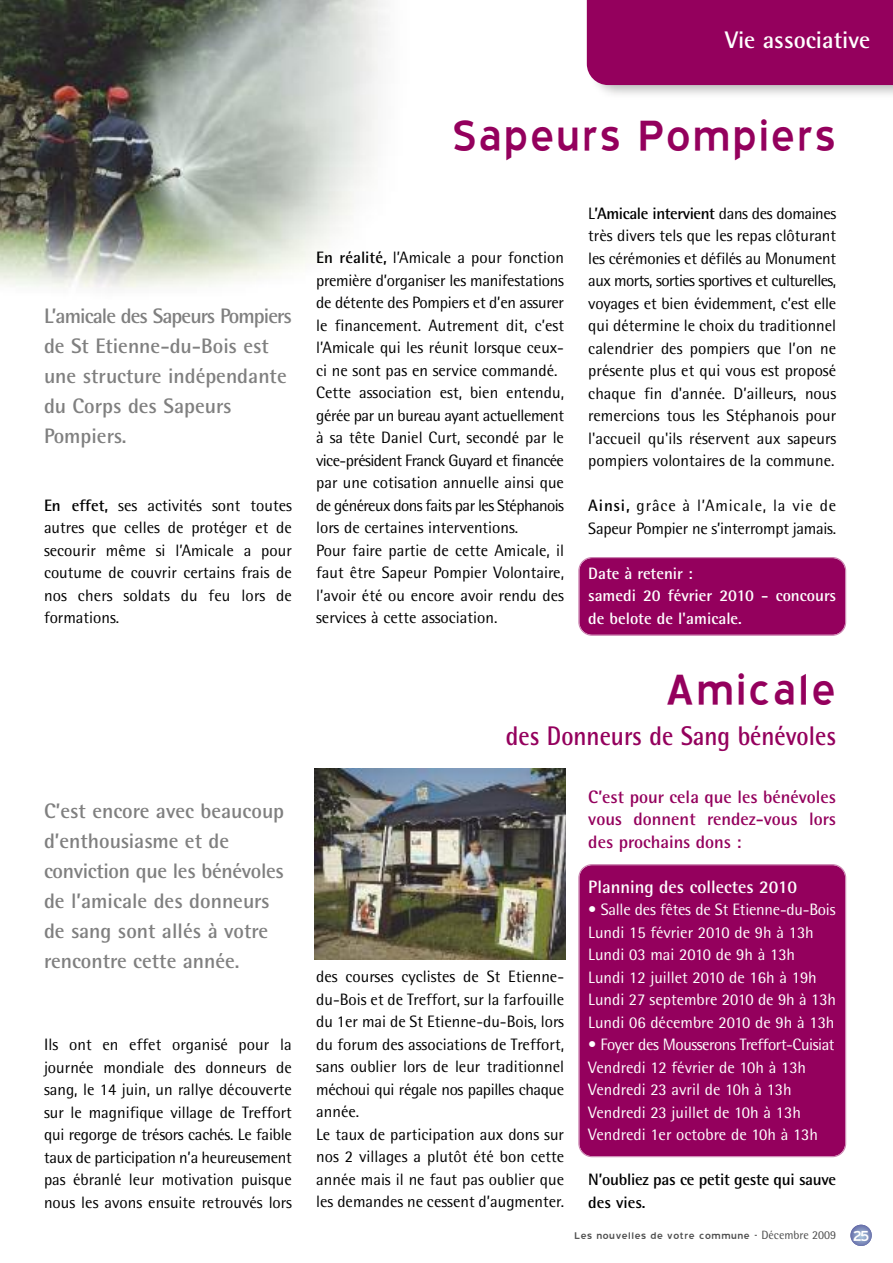
<style>
.page{position:relative;width:893px;height:1263px;background:#fff}
.page>*{position:absolute;margin:0;border:0;box-sizing:border-box;transform-origin:0 0}
.t1{font:54px "Blue Highway";color:#94005d;scale:.9 1}
.t2{font:700 27px "Rotis Semi Sans";color:#94005d;scale:.9 1}
.t3{font:700 24px "Rotis Semi Sans";color:#fff}
.t4{font:700 21px/30px "Rotis Semi Sans";color:#808080}
.t5{font:700 18px/22.5px "Rotis Semi Sans";color:#94005d;text-align:justify}
.t6{font:700 18px "Rotis Semi Sans";color:#fff}
.t7{font:18px "Blue Highway";color:#fff}
.t8{font:16.5px/22.5px "Rotis Semi Sans";color:#000;text-align:justify}
.t9{font:16.5px/22.5px "Rotis Semi Sans";color:#fff}
.t10{font:700 16.5px/22.5px "Rotis Semi Sans";color:#fff}
.t11{font:700 16.5px/22.5px "Rotis Semi Sans";letter-spacing:-.015em;color:#000}
.t12{font:12px "Blue Highway";color:#4d4d4d}
.s1{font-weight:700}
.s2{font-family:"Rotis Semi Sans"}
</style>
<div class="page">
<img style="left:0;top:0;width:385px;height:289px">
<div style="left:578px;top:557px;width:268px;height:79px;background:#94005d"></div>
<div style="left:578px;top:864px;width:268px;height:293px;background:#94005d"></div>
<div style="left:587px;top:0;width:306px;height:85px;background:#94005d"></div>
<svg style="left:850px;top:1225px;width:22px;height:21px"></svg>
<img style="left:315px;top:768px;width:251px;height:191px">
<h3 class="t3" style="left:725px;top:32px;width:147px">Vie associative</h3>
<p class="t4" style="left:44px;top:303px;width:249px">L’amicale des Sapeurs Pompiers de St Etienne-du-Bois est une structure indépendante du Corps des Sapeurs<br>Pompiers.</p>
<p class="t8" style="left:44px;top:495px;width:249px"><span class="s1">En effet,</span> ses activités sont toutes autres que celles de protéger et de secourir même si l’Amicale a pour coutume de couvrir certains frais de nos chers soldats du feu lors de formations.</p>
<p class="t4" style="left:44px;top:798px;width:242px">C’est encore avec beaucoup d’enthousiasme et de conviction que les bénévoles de l’amicale des donneurs de sang sont allés à votre rencontre cette année.</p>
<p class="t8" style="left:44px;top:1035px;width:249px">Ils ont en effet organisé pour la journée mondiale des donneurs de sang, le 14 juin, un rallye découverte sur le magnifique village de Treffort qui regorge de trésors cachés. Le faible taux de participation n’a heureusement pas ébranlé leur motivation puisque nous les avons ensuite retrouvés lors</p>
<h1 class="t1" style="left:450px;top:101px;width:430px">Sapeurs Pompiers</h1>
<p class="t8" style="left:316px;top:248px;width:249px;text-align:left"><span class="s1">En réalité,</span> l’Amicale a pour fonction première d’organiser les manifestations de détente des Pompiers et d’en assurer le financement. Autrement dit, c’est l’Amicale qui les réunit lorsque ceux&shy;ci ne sont pas en service commandé.<br>Cette association est, bien entendu, gérée par un bureau ayant actuellement à sa tête Daniel Curt, secondé par le vice-président Franck Guyard et financée par une cotisation annuelle ainsi que de généreux dons faits par les Stéphanois lors de certaines interventions.<br>Pour faire partie de cette Amicale, il faut être Sapeur Pompier Volontaire, l’avoir été ou encore avoir rendu des services à cette association.</p>
<p class="t8" style="left:588px;top:204px;width:249px">L<span class="s1">’Amicale intervient</span> dans des domaines très divers tels que les repas clôturant les cérémonies et défilés au Monument aux morts, sorties sportives et culturelles, voyages et bien évidemment, c’est elle qui détermine le choix du traditionnel calendrier des pompiers que l’on ne présente plus et qui vous est proposé chaque fin d'année. D’ailleurs, nous remercions tous les Stéphanois pour l'accueil qu'ils réservent aux sapeurs pompiers volontaires de la commune.</p>
<p class="t8" style="left:588px;top:496px;width:249px"><span class="s1">Ainsi,</span> grâce à l’Amicale, la vie de<br>Sapeur Pompier ne s’interrompt jamais.</p>
<p class="t10" style="left:588px;top:564px;width:249px">Date à retenir :<br>samedi 20 février 2010 - concours de belote de l'amicale.</p>
<h1 class="t1" style="left:664px;top:655px;width:193px">Amicale</h1>
<h2 class="t2" style="left:506px;top:727px;width:369px">des Donneurs de Sang bénévoles</h2>
<p class="t8" style="left:316px;top:967px;width:249px;text-align:left">des courses cyclistes de St Etienne&shy;du-Bois et de Treffort, sur la farfouille du 1er mai de St Etienne-du-Bois, lors du forum des associations de Treffort, sans oublier lors de leur traditionnel méchoui qui régale nos papilles chaque année.<br>Le taux de participation aux dons sur nos 2 villages a plutôt été bon cette année mais il ne faut pas oublier que les demandes ne cessent d’augmenter.</p>
<p class="t5" style="left:588px;top:787px;width:249px">C’est pour cela que les bénévoles vous donnent rendez-vous lors des prochains dons :</p>
<p class="t6" style="left:588px;top:880px;width:210px">Planning des collectes 2010</p>
<p class="t9" style="left:588px;top:900px;width:249px">• Salle des fêtes de St Etienne-du-Bois<br>Lundi 15 février 2010 de 9h à 13h<br>Lundi 03 mai 2010 de 9h à 13h<br>Lundi 12 juillet 2010 de 16h à 19h<br>Lundi 27 septembre 2010 de 9h à 13h<br>Lundi 06 décembre 2010 de 9h à 13h</p>
<p class="t9" style="left:588px;top:1035px;width:248px">• Foyer des Mousserons Treffort-Cuisiat<br>Vendredi 12 février de 10h à 13h<br>Vendredi 23 avril de 10h à 13h<br>Vendredi 23 juillet de 10h à 13h<br>Vendredi 1er octobre de 10h à 13h</p>
<p class="t11" style="left:588px;top:1170px;width:249px">N’oubliez pas ce petit geste qui sauve des vies.</p>
<p class="t12" style="left:574px;top:1228px;width:263px">Les nouvelles de votre commune - <span class="s2">Décembre 2009</span></p>
<p class="t7" style="left:852px;top:1224px;width:19px">25</p>
</div>
